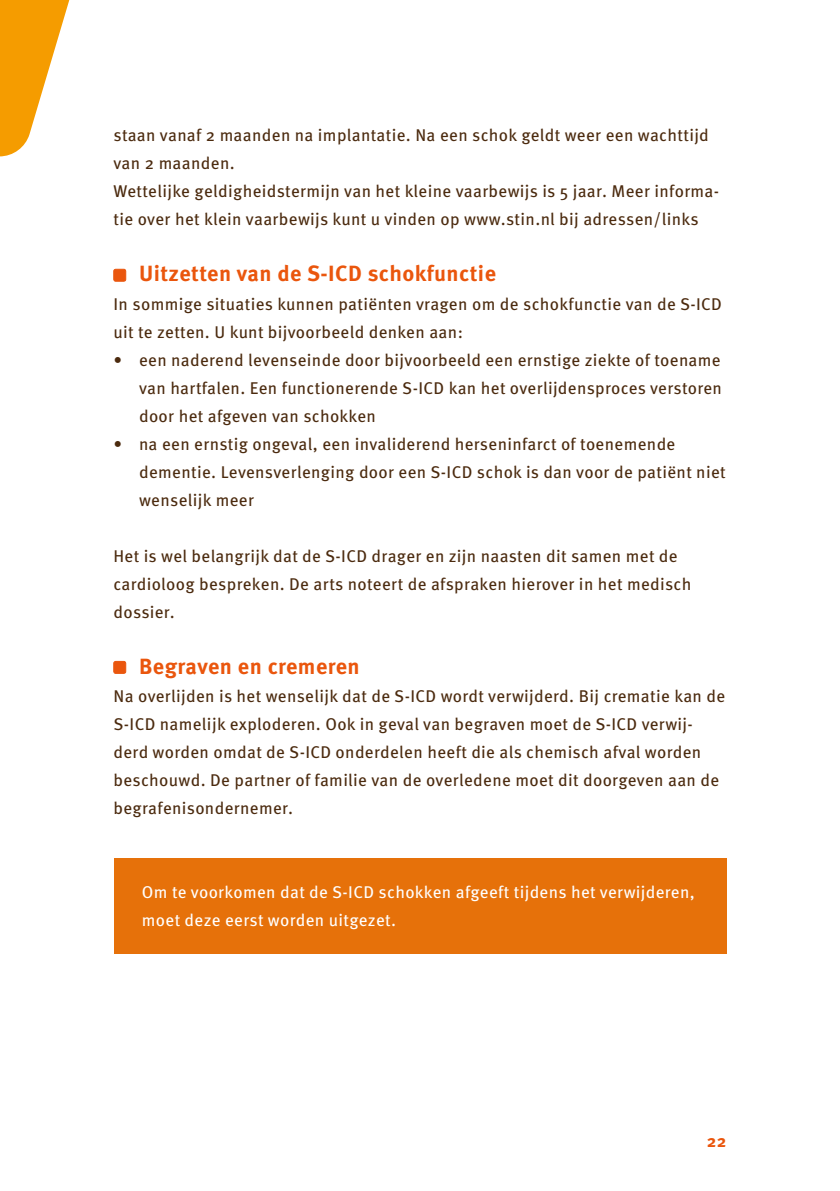
<style>
.page{position:relative;width:840px;height:1191px;background:#fff}
.page>*{position:absolute;margin:0;border:0;box-sizing:border-box;transform-origin:0 0}
.t1{font:700 22px "Meta Pro";letter-spacing:.02em;color:#ea560d}
.t2{font:17px/28px "Meta Pro";letter-spacing:.02em;color:#4b2a0e}
.t3{font:17px/28px "Meta Pro";letter-spacing:.02em;color:#fff}
.t4{font:700 17px "Meta Pro";color:#ea560d}
</style>
<div class="page">
<svg style="left:0;top:0;width:70px;height:156px"></svg>
<div style="left:114px;top:269px;width:12px;height:12px;background:#ea560d;border-radius:2px"></div>
<div style="left:113px;top:269px;width:13px;height:12px;border:1px solid #ea560d;border-radius:2px"></div>
<div style="left:114px;top:661px;width:12px;height:12px;background:#ea560d;border-radius:2px"></div>
<div style="left:113px;top:661px;width:13px;height:12px;border:1px solid #ea560d;border-radius:2px"></div>
<div style="left:113px;top:858px;width:613px;height:95px;background:#e6710a"></div>
<p class="t2" style="left:113px;top:120px;width:606px">staan vanaf 2 maanden na implantatie. Na een schok geldt weer een wachttijd van 2 maanden.<br>Wettelijke geldigheidstermijn van het kleine vaarbewijs is 5 jaar. Meer informa&shy;tie over het klein vaarbewijs kunt u vinden op www.stin.nl bij adressen/links</p>
<p class="t1" style="left:139px;top:257px;width:358px">Uitzetten van de S-ICD schokfunctie</p>
<p class="t2" style="left:113px;top:288px;width:609px">In sommige situaties kunnen patiënten vragen om de schokfunctie van de S-ICD uit te zetten. U kunt bijvoorbeeld denken aan:</p>
<p class="t2" style="left:139px;top:344px;width:584px;text-align:justify;text-indent:-26px">• een naderend levenseinde door bijvoorbeeld een ernstige ziekte of toename van hartfalen. Een functionerende S-ICD kan het overlijdensproces verstoren door het afgeven van schokken</p>
<p class="t2" style="left:139px;top:428px;width:588px;text-indent:-26px">• na een ernstig ongeval, een invaliderend herseninfarct of toenemende dementie. Levensverlenging door een S-ICD schok is dan voor de patiënt niet wenselijk meer</p>
<p class="t2" style="left:113px;top:540px;width:579px">Het is wel belangrijk dat de S-ICD drager en zijn naasten dit samen met de cardioloog bespreken. De arts noteert de afspraken hierover in het medisch dossier.</p>
<p class="t1" style="left:139px;top:649px;width:222px">Begraven en cremeren</p>
<p class="t2" style="left:113px;top:680px;width:613px">Na overlijden is het wenselijk dat de S-ICD wordt verwijderd. Bij crematie kan de S-ICD namelijk exploderen. Ook in geval van begraven moet de S-ICD verwij&shy;derd worden omdat de S-ICD onderdelen heeft die als chemisch afval worden beschouwd. De partner of familie van de overledene moet dit doorgeven aan de begrafenisondernemer.</p>
<p class="t3" style="left:142px;top:876px;width:554px">Om te voorkomen dat de S-ICD schokken afgeeft tijdens het verwijderen, moet deze eerst worden uitgezet.</p>
<p class="t4" style="left:706px;top:1127px;width:21px">22</p>
</div>
